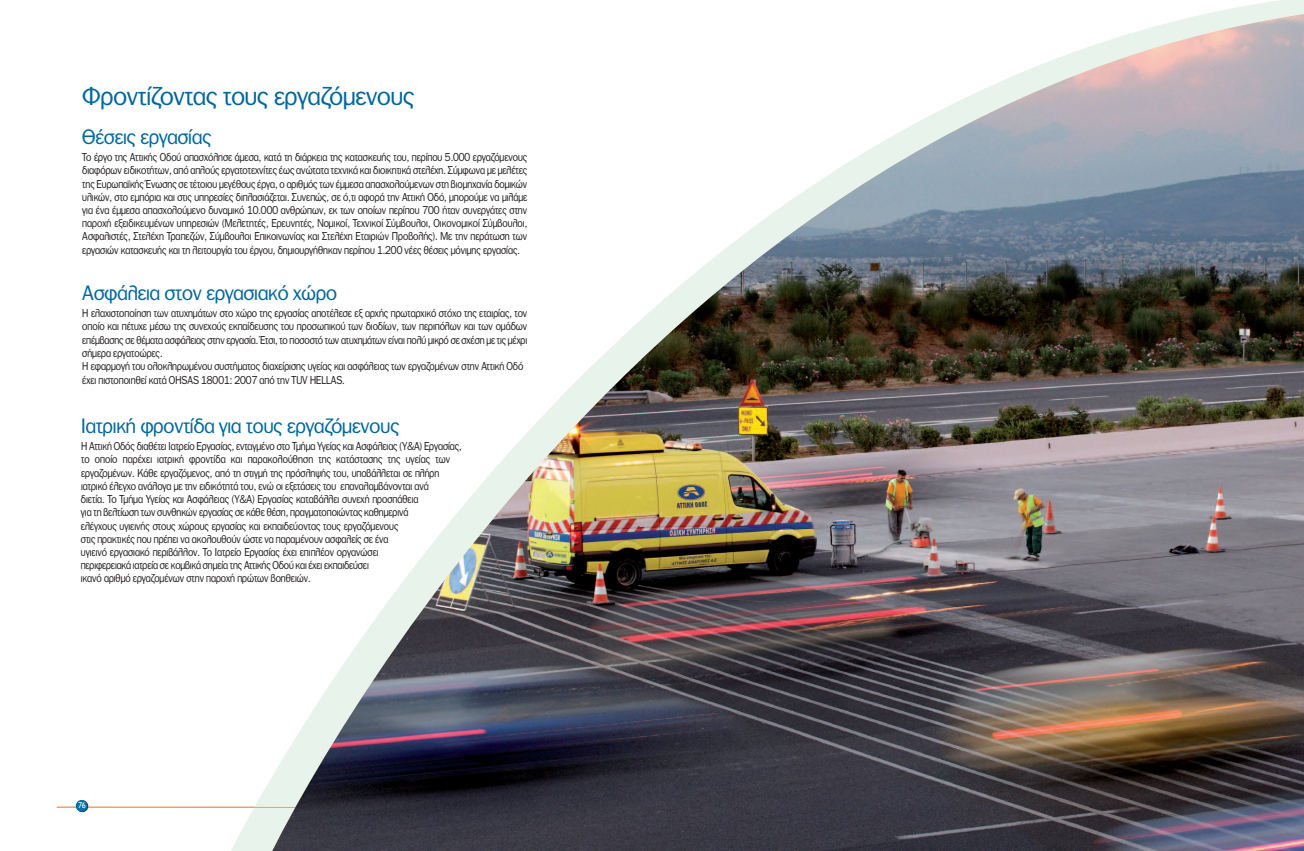
<style>
.page{position:relative;width:1304px;height:851px;background:#fff}
.page>*{position:absolute;margin:0;border:0;box-sizing:border-box;transform-origin:0 0}
.t1{font:25px "PF Franklin Gothic";color:#00679d}
.t2{font:20px "PF Franklin Gothic";color:#00679d}
.t3{font:11px/13.2px "PF Franklin Gothic";color:#231f20;scale:.88 1}
.t4{font:8.5px "Gill Sans Hel";color:#fff;scale:.95 1}
</style>
<div class="page">
<hr style="left:57px;top:806px;width:1190px;height:1px;background:#f36e21">
<img style="left:272px;top:13px;width:1032px;height:837px">
<svg style="left:76px;top:800px;width:12px;height:12px"></svg>
<div style="left:76px;top:799px;width:12px;height:12px;background:#0071a7;border-radius:50%"></div>
<h1 class="t1" style="left:82px;top:82px;width:334px">Φροντίζοντας τους εργαζόµενους</h1>
<h2 class="t2" style="left:82px;top:126px;width:131px">Θέσεις εργασίας</h2>
<p class="t3" style="left:82px;top:150px;width:507px;text-align:justify">Το έργο της Αττικής Οδού απασχόλησε άµεσα, κατά τη διάρκεια της κατασκευής του, περίπου 5.000 εργαζόµενους διαφόρων ειδικοτήτων, από απλούς εργατοτεχνίτες έως ανώτατα τεχνικά και διοικητικά στελέχη. Σύµφωνα µε µελέτες της Ευρωπαϊκής Ένωσης σε τέτοιου µεγέθους έργα, ο αριθµός των έµµεσα απασχολούµενων στη βιοµηχανία δοµικών υλικών, στο εµπόρια και στις υπηρεσίες διπλασιάζεται. Συνεπώς, σε ό,τι αφορά την Αττική Οδό, µπορούµε να µιλάµε για ένα έµµεσα απασχολούµενο δυναµικό 10.000 ανθρώπων, εκ των οποίων περίπου 700 ήταν συνεργάτες στην παροχή εξειδικευµένων υπηρεσιών (Μελετητές, Ερευνητές, Νοµικοί, Τεχνικοί Σύµβουλοι, Οικονοµικοί Σύµβουλοι, Ασφαλιστές, Στελέχη Τραπεζών, Σύµβουλοι Επικοινωνίας και Στελέχη Εταιριών Προβολής). Με την περάτωση των εργασιών κατασκευής και τη λειτουργία του έργου, δηµιουργήθηκαν περίπου 1.200 νέες θέσεις µόνιµης εργασίας.</p>
<h2 class="t2" style="left:82px;top:282px;width:256px">Ασφάλεια στον εργασιακό χώρο</h2>
<p class="t3" style="left:82px;top:306px;width:507px">Η ελαχιστοποίηση των ατυχηµάτων στο χώρο της εργασίας αποτέλεσε εξ αρχής πρωταρχικό στόχο της εταιρίας, τον οποίο και πέτυχε µέσω της συνεχούς εκπαίδευσης του προσωπικού των διοδίων, των περιπόλων και των οµάδων επέµβασης σε θέµατα ασφάλειας στην εργασία. Έτσι, το ποσοστό των ατυχηµάτων είναι πολύ µικρό σε σχέση µε τις µέχρι σήµερα εργατοώρες.<br>Η εφαρµογή του ολοκληρωµένου συστήµατος διαχείρισης υγείας και ασφάλειας των εργαζοµένων στην Αττική Οδό έχει πιστοποιηθεί κατά OHSAS 18001: 2007 από την TUV HELLAS.</p>
<h2 class="t2" style="left:81px;top:415px;width:320px">Ιατρική φροντίδα για τους εργαζόµενους</h2>
<p class="t3" style="left:81px;top:439px;width:434px">Η Αττική Οδός διαθέτει Ιατρείο Εργασίας, ενταγµένο στο Τµήµα Υγείας και Ασφάλειας (Υ&amp;Α) Εργασίας, το οποίο παρέχει ιατρική φροντίδα και παρακολούθηση της κατάστασης της υγείας των εργαζoµένων. Κάθε εργαζόµενος, από τη στιγµή της πρόσληψής του, υποβάλλεται σε πλήρη ιατρικό έλεγχο ανάλογα µε την ειδικότητά του, ενώ οι εξετάσεις του επαναλαµβάνονται ανά<br>διετία. Το Τµήµα Υγείας και Ασφάλειας (Υ&amp;Α) Εργασίας καταβάλλει συνεχή προσπάθεια<br>για τη βελτίωση των συνθηκών εργασίας σε κάθε θέση, πραγµατοποιώντας καθηµερινά<br>ελέγχους υγιεινής στους χώρους εργασίας και εκπαιδεύοντας τους εργαζόµενους<br>στις πρακτικές που πρέπει να ακολουθούν ώστε να παραµένουν ασφαλείς σε ένα<br>υγιεινό εργασιακό περιβάλλον. Το Ιατρείο Εργασίας έχει επιπλέον οργανώσει<br>περιφερειακά ιατρεία σε κοµβικά σηµεία της Αττικής Οδού και έχει εκπαιδεύσει<br>ικανό αριθµό εργαζοµένων στην παροχή πρώτων βοηθειών.</p>
<p class="t4" style="left:78px;top:800px;width:9px">76</p>
</div>
